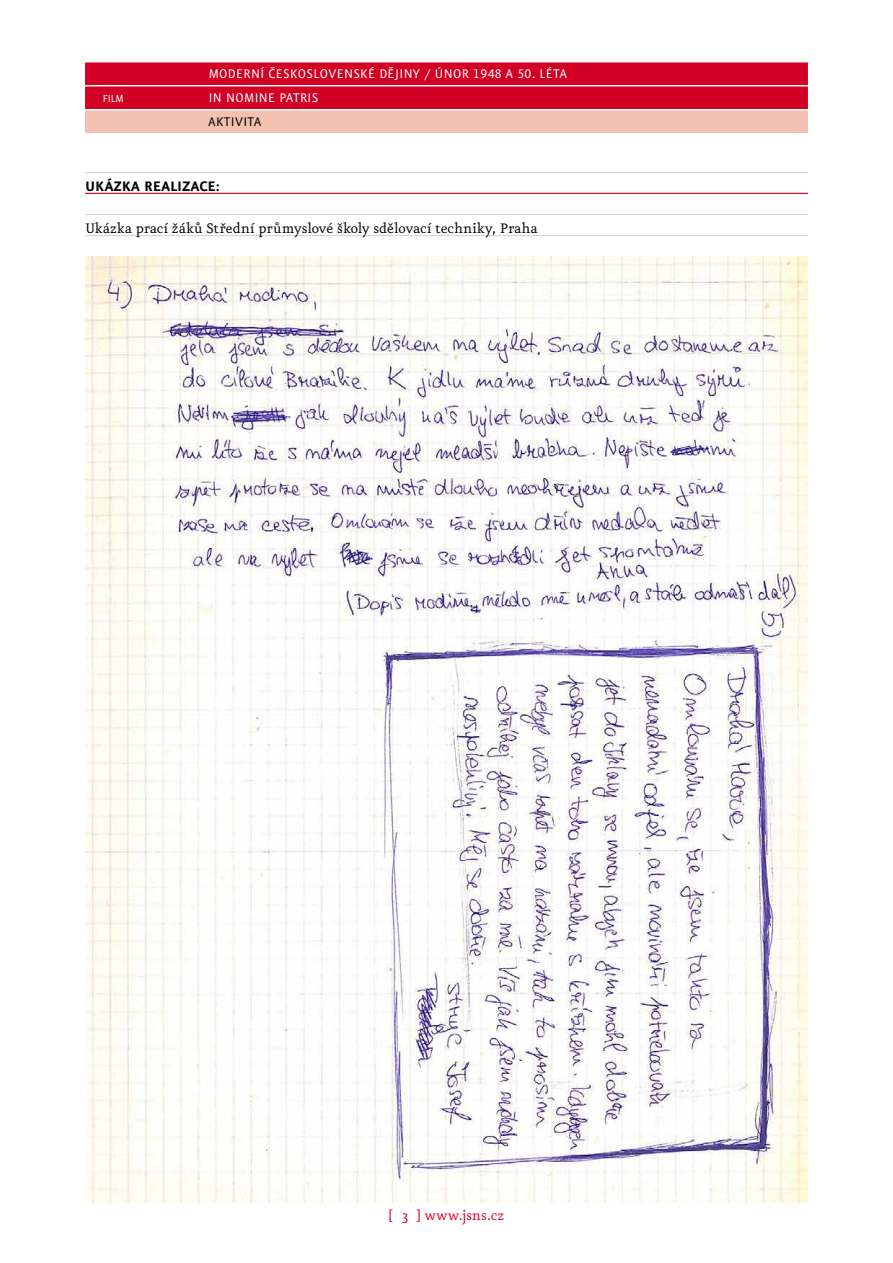
<style>
.page{position:relative;width:893px;height:1263px;background:#fff}
.page>*{position:absolute;margin:0;border:0;box-sizing:border-box;transform-origin:0 0}
.t1{font:16.5px "Eureka OT";letter-spacing:-.005em;color:#000}
.t2{font:700 16.5px "Eureka Sans OT";color:#000}
.t3{font:16.5px "Eureka OT";color:#d20024}
.t4{font:15px/24px "Eureka Sans OT";letter-spacing:.025em;color:#fff}
.t5{font:15px "Eureka Sans OT";color:#000}
.t6{font:12px "Eureka Sans OT";color:#fff}
</style>
<div class="page">
<hr style="left:85px;top:172px;width:723px;height:1px;background:#d0d1d2">
<hr style="left:85px;top:214px;width:723px;height:1px;background:#d0d1d2">
<hr style="left:85px;top:235px;width:723px;height:1px;background:#d0d1d2">
<div style="left:85px;top:62px;width:723px;height:23px;background:#d20024"></div>
<div style="left:85px;top:86px;width:723px;height:23px;background:#d20024"></div>
<div style="left:85px;top:110px;width:723px;height:23px;background:#f3c1af"></div>
<img style="left:85px;top:256px;width:723px;height:946px">
<hr style="left:85px;top:193px;width:723px;height:1px;background:#d20024">
<p class="t6" style="left:103px;top:92px;width:23px">FILM</p>
<p class="t4" style="left:209px;top:62px;width:360px">MODERNÍ ČESKOSLOVENSKÉ DĚJINY / ÚNOR 1948 A 50. LÉTA<br>IN NOMINE PATRIS</p>
<p class="t5" style="left:208px;top:114px;width:8px">AKTIVITA</p>
<p class="t2" style="left:85px;top:178px;width:136px">UKÁZKA REALIZACE:</p>
<p class="t1" style="left:85px;top:220px;width:454px">Ukázka prací žáků Střední průmyslové školy sdělovací techniky, Praha</p>
<p class="t3" style="left:389px;top:1207px;width:117px">[ 3 ] www.jsns.cz</p>
</div>
